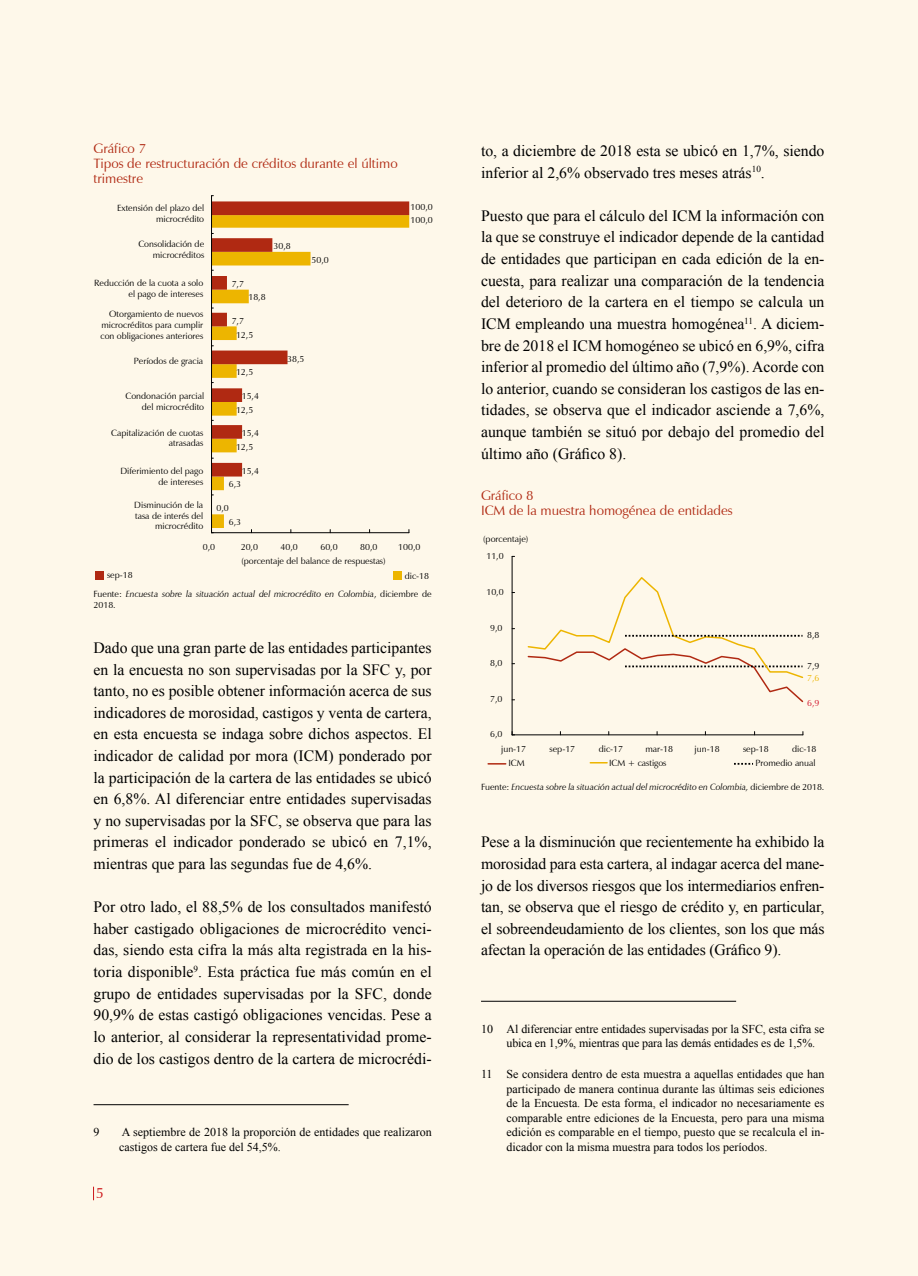
<style>
.page{position:relative;width:918px;height:1276px;background:#fff}
.page>*{position:absolute;margin:0;border:0;box-sizing:border-box;transform-origin:0 0}
.t1{font:15.75px/21.6px "Times New Roman";color:#000;text-align:justify}
.t2{font:15px "Zapf Humanist 601 BT";color:#cd171a}
.t3{font:13.5px/15px "Zapf Humanist 601 BT";color:#b02912}
.t4{font:12px/14.4px "Times New Roman";color:#000}
.t5{font:9px/10.8px "Zapf Humanist 601 BT";color:#000;text-align:right}
.t6{font:italic 9px/10.8px "Zapf Humanist 601 BT";color:#000}
.t7{font:9px "Zapf Humanist 601 BT";color:#d1122a}
.t8{font:9px "Zapf Humanist 601 BT";color:#edb500}
.s1{font-style:normal}
</style>
<div class="page">
<div style="left:0;top:0;width:917px;height:1276px;background:#fef8ea"></div>
<svg style="left:93px;top:1186px;width:1px;height:14px"></svg>
<hr style="left:94px;top:1104px;width:255px;height:1px;background:#000">
<hr style="left:481px;top:1001px;width:255px;height:1px;background:#000">
<div style="left:95px;top:571px;width:9px;height:8px;background:#b02912"></div>
<div style="left:393px;top:571px;width:8px;height:8px;background:#edb500"></div>
<svg style="left:212px;top:476px;width:31px;height:52px"></svg>
<svg style="left:212px;top:201px;width:197px;height:275px"></svg>
<hr style="left:212px;top:532px;width:197px;height:1px;background:#000">
<hr style="left:211px;top:196px;width:1px;height:337px;background:#000">
<svg style="left:488px;top:763px;width:18px;height:1px"></svg>
<svg style="left:734px;top:763px;width:19px;height:1px"></svg>
<svg style="left:590px;top:762px;width:17px;height:1px"></svg>
<hr style="left:512px;top:556px;width:1px;height:179px;background:#000">
<hr style="left:512px;top:734px;width:291px;height:1px;background:#000">
<svg style="left:527px;top:577px;width:277px;height:126px"></svg>
<p class="t3" style="left:94px;top:141px;width:306px">Gráfico 7<br>Tipos de restructuración de créditos durante el último trimestre</p>
<p class="t5" style="left:117px;top:202px;width:89px">Extensión del plazo del microcrédito</p>
<p class="t5" style="left:138px;top:239px;width:67px">Consolidación de microcréditos</p>
<p class="t5" style="left:274px;top:241px;width:19px">30,8</p>
<p class="t5" style="left:312px;top:254px;width:19px">50,0</p>
<p class="t5" style="left:94px;top:277px;width:111px">Reducción de la cuota a solo el pago de intereses</p>
<p class="t5" style="left:232px;top:278px;width:14px">7,7</p>
<p class="t5" style="left:248px;top:292px;width:19px">18,8</p>
<p class="t5" style="left:101px;top:309px;width:104px;text-align:justify;text-indent:9px">Otorgamiento de nuevos microcréditos para cumplir con obligaciones anteriores</p>
<p class="t5" style="left:232px;top:316px;width:14px">7,7</p>
<p class="t5" style="left:236px;top:329px;width:19px">12,5</p>
<p class="t5" style="left:134px;top:356px;width:71px">Períodos de gracia</p>
<p class="t5" style="left:287px;top:353px;width:19px">38,5</p>
<p class="t5" style="left:236px;top:367px;width:19px">12,5</p>
<p class="t5" style="left:125px;top:390px;width:80px">Condonación parcial del microcrédito</p>
<p class="t5" style="left:242px;top:390px;width:19px">15,4</p>
<p class="t5" style="left:236px;top:404px;width:19px">12,5</p>
<p class="t5" style="left:111px;top:427px;width:94px">Capitalización de cuotas atrasadas</p>
<p class="t5" style="left:242px;top:428px;width:19px">15,4</p>
<p class="t5" style="left:236px;top:441px;width:19px">12,5</p>
<p class="t5" style="left:120px;top:465px;width:84px">Diferimiento del pago de intereses</p>
<p class="t5" style="left:242px;top:465px;width:19px">15,4</p>
<p class="t5" style="left:229px;top:479px;width:14px">6,3</p>
<p class="t5" style="left:134px;top:499px;width:70px">Disminución de la tasa de interés del microcrédito</p>
<p class="t5" style="left:217px;top:503px;width:14px">0,0</p>
<p class="t5" style="left:229px;top:516px;width:14px">6,3</p>
<p class="t5" style="left:411px;top:202px;width:24px">100,0</p>
<p class="t5" style="left:411px;top:214px;width:24px">100,0</p>
<p class="t5" style="left:203px;top:541px;width:14px">0,0</p>
<p class="t5" style="left:241px;top:541px;width:19px">20,0</p>
<p class="t5" style="left:281px;top:541px;width:19px">40,0</p>
<p class="t5" style="left:320px;top:541px;width:19px">60,0</p>
<p class="t5" style="left:360px;top:541px;width:19px">80,0</p>
<p class="t5" style="left:398px;top:541px;width:24px">100,0</p>
<p class="t5" style="left:241px;top:556px;width:146px">(porcentaje del balance de respuestas)</p>
<p class="t5" style="left:107px;top:569px;width:27px">sep-18</p>
<p class="t5" style="left:405px;top:571px;width:26px">dic-18</p>
<p class="t6" style="left:94px;top:588px;width:340px"><span class="s1">Fuente:</span> Encuesta sobre la situación actual del microcrédito en Colombia<span class="s1">, diciembre de<br>2018.</span></p>
<p class="t1" style="left:94px;top:636px;width:340px">Dado que una gran parte de las entidades participantes en la encuesta no son supervisadas por la SFC y, por tanto, no es posible obtener información acerca de sus indicadores de morosidad, castigos y venta de cartera, en esta encuesta se indaga sobre dichos aspectos. El indicador de calidad por mora (ICM) ponderado por la participación de la cartera de las entidades se ubicó en 6,8%. Al diferenciar entre entidades supervisadas y no supervisadas por la SFC, se observa que para las primeras el indicador ponderado se ubicó en 7,1%, mientras que para las segundas fue de 4,6%.</p>
<p class="t1" style="left:94px;top:896px;width:340px">Por otro lado, el 88,5% de los consultados manifestó haber castigado obligaciones de microcrédito venci&shy;das, siendo esta cifra la más alta registrada en la his&shy;toria disponible<sup>9</sup>. Esta práctica fue más común en el grupo de entidades supervisadas por la SFC, donde 90,9% de estas castigó obligaciones vencidas. Pese a lo anterior, al considerar la representatividad prome&shy;dio de los castigos dentro de la cartera de microcrédi-</p>
<p class="t4" style="left:94px;top:1124px;width:7px">9</p>
<p class="t4" style="left:119px;top:1124px;width:314px">A septiembre de 2018 la proporción de entidades que realizaron castigos de cartera fue del 54,5%.</p>
<p class="t2" style="left:96px;top:1184px;width:10px">5</p>
<p class="t1" style="left:481px;top:140px;width:345px">to, a diciembre de 2018 esta se ubicó en 1,7%, siendo inferior al 2,6% observado tres meses atrás<sup>10</sup>.</p>
<p class="t1" style="left:481px;top:204px;width:345px">Puesto que para el cálculo del ICM la información con la que se construye el indicador depende de la cantidad de entidades que participan en cada edición de la en&shy;cuesta, para realizar una comparación de la tendencia del deterioro de la cartera en el tiempo se calcula un ICM empleando una muestra homogénea<sup>11</sup>. A diciem&shy;bre de 2018 el ICM homogéneo se ubicó en 6,9%, cifra inferior al promedio del último año (7,9%). Acorde con lo anterior, cuando se consideran los castigos de las en&shy;tidades, se observa que el indicador asciende a 7,6%, aunque también se situó por debajo del promedio del último año (Gráfico 8).</p>
<p class="t3" style="left:481px;top:487px;width:253px">Gráfico 8<br>ICM de la muestra homogénea de entidades</p>
<p class="t5" style="left:483px;top:534px;width:47px">(porcentaje)</p>
<p class="t5" style="left:486px;top:551px;width:19px">11,0</p>
<p class="t5" style="left:486px;top:586px;width:19px">10,0</p>
<p class="t5" style="left:490px;top:622px;width:14px">9,0</p>
<p class="t5" style="left:490px;top:657px;width:14px">8,0</p>
<p class="t5" style="left:490px;top:693px;width:14px">7,0</p>
<p class="t5" style="left:490px;top:729px;width:14px">6,0</p>
<p class="t5" style="left:807px;top:630px;width:14px">8,8</p>
<p class="t5" style="left:807px;top:660px;width:14px">7,9</p>
<p class="t8" style="left:807px;top:672px;width:14px">7,6</p>
<p class="t7" style="left:807px;top:697px;width:14px">6,9</p>
<p class="t5" style="left:501px;top:743px;width:26px">jun-17</p>
<p class="t5" style="left:550px;top:743px;width:27px">sep-17</p>
<p class="t5" style="left:599px;top:743px;width:26px">dic-17</p>
<p class="t5" style="left:645px;top:743px;width:29px">mar-18</p>
<p class="t5" style="left:695px;top:743px;width:26px">jun-18</p>
<p class="t5" style="left:743px;top:743px;width:27px">sep-18</p>
<p class="t5" style="left:792px;top:743px;width:26px">dic-18</p>
<p class="t5" style="left:508px;top:758px;width:18px">ICM</p>
<p class="t5" style="left:609px;top:758px;width:59px">ICM + castigos</p>
<p class="t5" style="left:756px;top:757px;width:62px">Promedio anual</p>
<p class="t6" style="left:481px;top:781px;width:345px"><span class="s1">Fuente:</span> Encuesta sobre la situación actual del microcrédito en Colombia, <span class="s1">diciembre de 2018.</span></p>
<p class="t1" style="left:481px;top:831px;width:345px">Pese a la disminución que recientemente ha exhibido la morosidad para esta cartera, al indagar acerca del mane&shy;jo de los diversos riesgos que los intermediarios enfren&shy;tan, se observa que el riesgo de crédito y, en particular, el sobreendeudamiento de los clientes, son los que más afectan la operación de las entidades (Gráfico 9).</p>
<p class="t4" style="left:507px;top:1021px;width:319px;text-indent:-26px">10 Al diferenciar entre entidades supervisadas por la SFC, esta cifra se ubica en 1,9%, mientras que para las demás entidades es de 1,5%.</p>
<p class="t4" style="left:507px;top:1067px;width:319px;text-align:justify;text-indent:-26px">11 Se considera dentro de esta muestra a aquellas entidades que han participado de manera continua durante las últimas seis ediciones de la Encuesta. De esta forma, el indicador no necesariamente es comparable entre ediciones de la Encuesta, pero para una misma edición es comparable en el tiempo, puesto que se recalcula el in&shy;dicador con la misma muestra para todos los períodos.</p>
</div>
